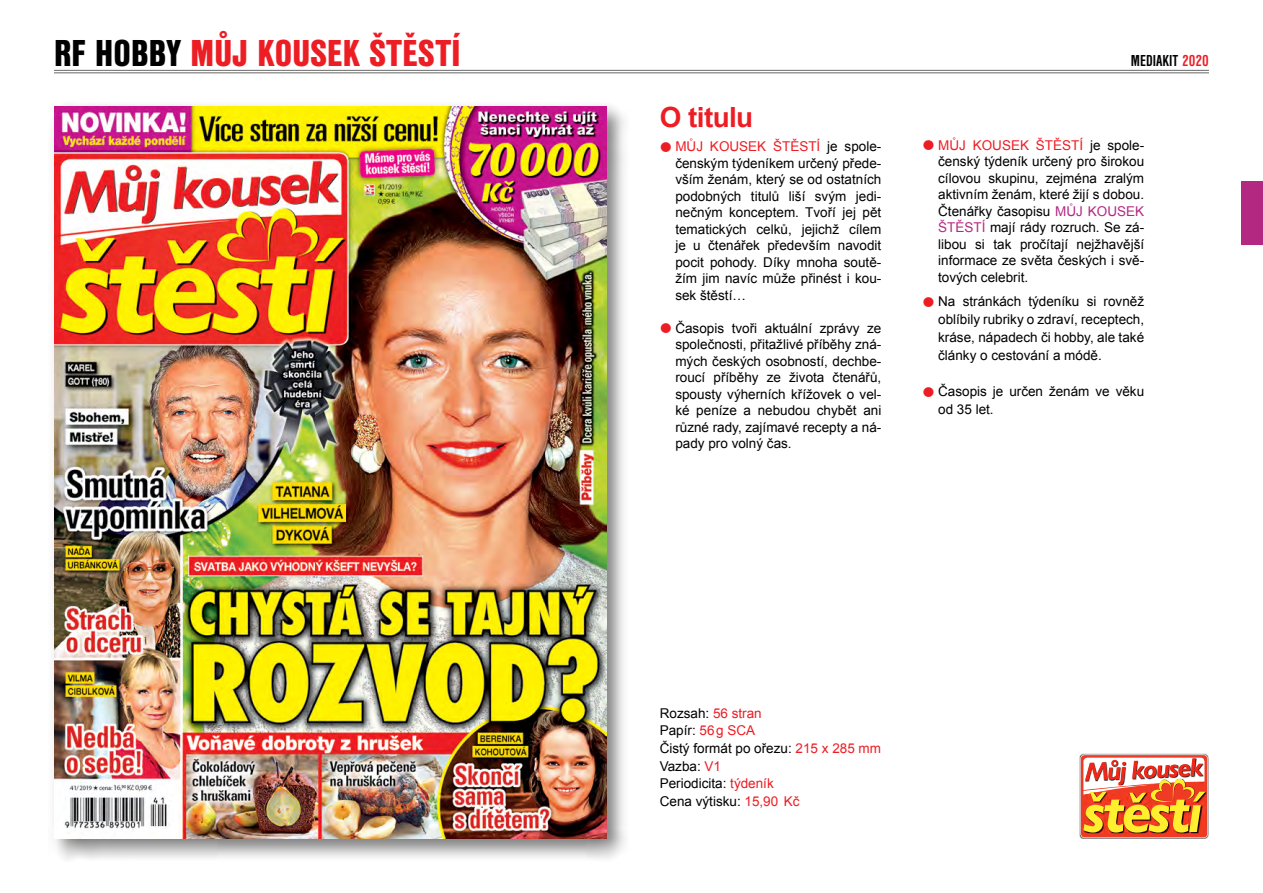
<style>
.page{position:relative;width:1263px;height:893px;background:#fff}
.page>*{position:absolute;margin:0;border:0;box-sizing:border-box;transform-origin:0 0}
.t1{font:39px "Nimbus San DCE Blac Cond";letter-spacing:.005em;color:#ed1d24}
.t2{font:700 27.75px "Arial";letter-spacing:-.02em;color:#ed1d24}
.t3{font:700 condensed 16.5px "Nimbus San DCE";color:#000}
.t4{font:13.5px/16.5px "Arial CE";color:#000;text-align:justify}
.t5{font:13.5px/17.7px "Arial";color:#000}
.s1{color:#000}
.s2{font-weight:700;font-size:34.65px;color:#ed1d24}
.s3{color:#ed1d24}
.s4{color:#b32982}
.s5{font-family:"Arial CE";color:#ed1d24}
</style>
<div class="page">
<hr style="left:54px;top:70px;width:1155px;height:1px;background:#000">
<hr style="left:54px;top:73px;width:1155px;height:1px;background:#000">
<div style="left:49px;top:102px;width:581px;height:760px;background:#000;opacity:.5"></div>
<img style="left:54px;top:107px;width:552px;height:732px">
<img style="left:1079px;top:753px;width:130px;height:86px">
<img style="left:1080px;top:755px;width:127px;height:83px">
<div style="left:1242px;top:181px;width:21px;height:64px;background:#b32982"></div>
<h1 class="t1" style="left:54px;top:31px;width:408px"><span class="s1">RF HOBBY</span> MŮJ KOUSEK ŠTĚSTÍ</h1>
<h2 class="t2" style="left:660px;top:99px;width:95px">O titulu</h2>
<p class="t4" style="left:675px;top:138px;width:207px;text-indent:-16px"><span class="s2">•</span> <span class="s3">MŮJ KOUSEK ŠTĚSTÍ</span> je spole&shy;čenským týdeníkem určený přede&shy;vším ženám, který se od ostatních podobných titulů liší svým jedi&shy;nečným konceptem. Tvoří jej pět tematických celků, jejichž cílem je u čtenářek především navodit pocit pohody. Díky mnoha soutě&shy;žím jim navíc může přinést i kou&shy;sek štěstí…</p>
<p class="t4" style="left:675px;top:320px;width:207px;text-indent:-16px"><span class="s2">•</span> Časopis tvoři aktuální zprávy ze společnosti, přitažlivé příběhy zná&shy;mých českých osobností, dechbe&shy;roucí příběhy ze života čtenářů, spousty výherních křížovek o vel&shy;ké peníze a nebudou chybět ani různé rady, zajímavé recepty a ná&shy;pady pro volný čas.</p>
<p class="t3" style="left:1131px;top:52px;width:80px">MEDIAKIT <span class="s3">2020</span></p>
<p class="t4" style="left:938px;top:136px;width:207px;text-indent:-16px"><span class="s2">•</span> <span class="s3">MŮJ KOUSEK ŠTĚSTÍ</span> je spole&shy;čenský týdeník určený pro širokou cílovou skupinu, zejména zralým aktivním ženám, které žijí s dobou.<br>Čtenářky časopisu <span class="s4">MŮJ KOUSEK ŠTĚSTÍ</span> mají rády rozruch. Se zá&shy;libou si tak pročítají nejžhavější informace ze světa českých i svě&shy;tových celebrit.</p>
<p class="t4" style="left:938px;top:292px;width:207px;line-height:18px;text-indent:-16px"><span class="s2">•</span> Na stránkách týdeníku si rovněž oblíbily rubriky o zdraví, receptech, kráse, nápadech či hobby, ale také články o cestování a módě.</p>
<p class="t4" style="left:938px;top:382px;width:207px;line-height:18px;text-indent:-16px"><span class="s2">•</span> Časopis je určen ženám ve věku od 35 let.</p>
<p class="t5" style="left:660px;top:704px;width:223px">Rozsah: <span class="s5">56 stran<br></span>Papír: <span class="s5">56g SCA<br></span>Čistý formát po ořezu: <span class="s5">215 x 285 mm<br></span>Vazba: <span class="s3">V1<br></span>Periodicita: <span class="s3">týdeník<br></span>Cena výtisku: <span class="s3">15,90 Kč</span></p>
</div>
